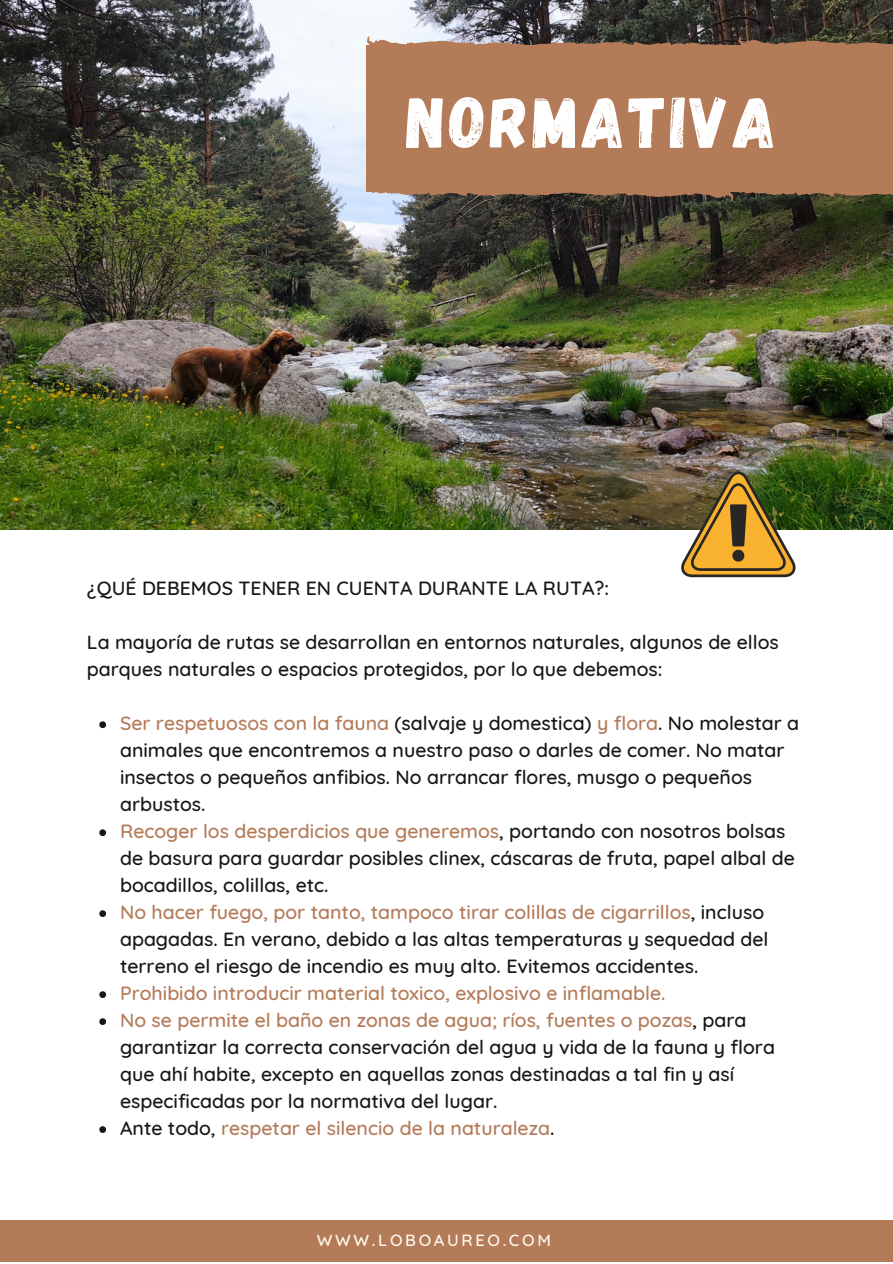
<style>
.page{position:relative;width:893px;height:1264px;background:#fff}
.page>*{position:absolute;margin:0;border:0;box-sizing:border-box;transform-origin:0 0}
.t1{font:72px "Gagalin";letter-spacing:.05em;color:#fff}
.t2{font:500 19.5px/27px "Quicksand";color:#171717}
.t3{font:500 16.5px "Quicksand";letter-spacing:.16em;color:#fff9ed}
.s1{color:#b47b59}
</style>
<div class="page">
<img style="left:0;top:0;width:892px;height:529px">
<div style="left:0;top:1220px;width:892px;height:41px;background:#b47b59"></div>
<div style="left:367px;top:46px;width:525px;height:145px;background:#b47b59"></div>
<img style="left:367px;top:37px;width:525px;height:9px">
<svg style="left:367px;top:191px;width:525px;height:10px;background:#6a5848"></svg>
<svg style="left:680px;top:471px;width:116px;height:106px;background:#947b39"></svg>
<svg style="left:99px;top:721px;width:7px;height:7px"></svg>
<svg style="left:99px;top:829px;width:7px;height:7px"></svg>
<svg style="left:99px;top:910px;width:7px;height:7px"></svg>
<svg style="left:99px;top:991px;width:7px;height:7px"></svg>
<svg style="left:99px;top:1018px;width:7px;height:6px"></svg>
<svg style="left:99px;top:1126px;width:7px;height:6px"></svg>
<h1 class="t1" style="left:406px;top:76px;width:371px">NORMATIVA</h1>
<p class="t2" style="left:87px;top:574px;width:523px">¿QUÉ DEBEMOS TENER EN CUENTA DURANTE LA RUTA?:</p>
<p class="t2" style="left:87px;top:628px;width:693px">La mayoría de rutas se desarrollan en entornos naturales, algunos de ellos parques naturales o espacios protegidos, por lo que debemos:</p>
<p class="t2" style="left:120px;top:709px;width:680px"><span class="s1">Ser respetuosos con la fauna</span> (salvaje y domestica) <span class="s1">y flora</span>. No molestar a animales que encontremos a nuestro paso o darles de comer. No matar insectos o pequeños anfibios. No arrancar flores, musgo o pequeños arbustos.<br><span class="s1">Recoger los desperdicios que generemos</span>, portando con nosotros bolsas de basura para guardar posibles clinex, cáscaras de fruta, papel albal de bocadillos, colillas, etc.<br><span class="s1">No hacer fuego, por tanto, tampoco tirar colillas de cigarrillos</span>, incluso apagadas. En verano, debido a las altas temperaturas y sequedad del terreno el riesgo de incendio es muy alto. Evitemos accidentes.</p>
<p class="t2" style="left:120px;top:979px;width:656px"><span class="s1">Prohibido introducir material toxico, explosivo e inflamable.<br>No se permite el baño en zonas de agua; ríos, fuentes o pozas</span>, para garantizar la correcta conservación del agua y vida de la fauna y flora que ahí habite, excepto en aquellas zonas destinadas a tal fin y así especificadas por la normativa del lugar.<br>Ante todo, <span class="s1">respetar el silencio de la naturaleza</span>.</p>
<p class="t3" style="left:317px;top:1228px;width:236px">WWW.LOBOAUREO.COM</p>
</div>
